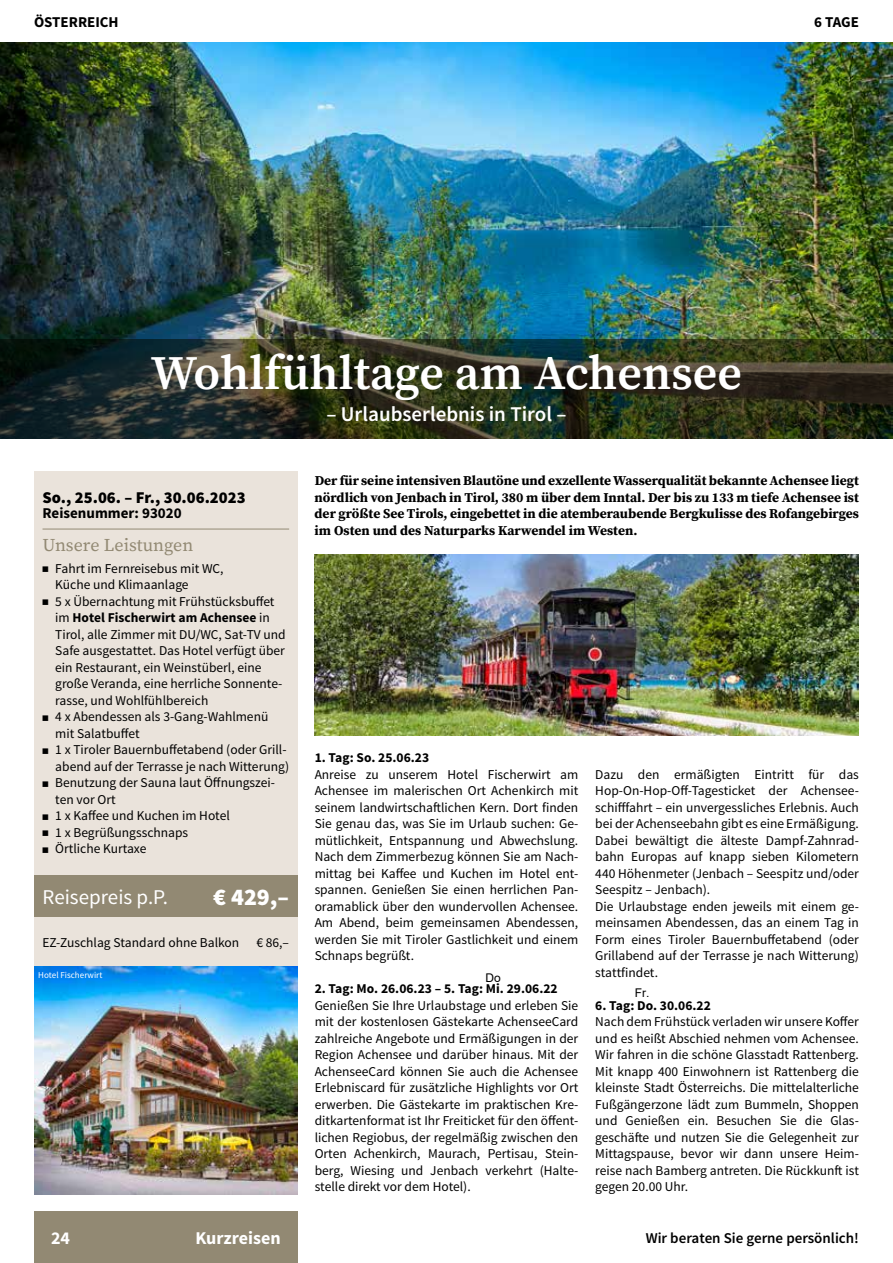
<style>
.page{position:relative;width:893px;height:1263px;background:#fff}
.page>*{position:absolute;margin:0;border:0;box-sizing:border-box;transform-origin:0 0}
.t1{font:600 48px "Source Serif Pro";color:#fff}
.t2{font:900 24px "Source Sans Pro";color:#fff}
.t3{font:600 21px "Source Sans Pro";color:#fff}
.t4{font:21px "Source Sans Pro";color:#fff}
.t5{font:18px "Source Serif Pro";color:#928973}
.t6{font:700 18px "Source Sans Pro";color:#fff}
.t7{font:900 16.5px "Source Sans Pro";color:#000}
.t8{font:700 15px "Source Sans Pro";color:#000}
.t9{font:600 15px "Source Sans Pro";color:#000}
.t10{font:13.5px/16.5px "Source Sans Pro";color:#000;text-align:justify}
.t11{font:700 13.5px/16.5px "Source Serif Pro";color:#000;text-align:justify}
.t12{font:700 13.5px "Source Sans Pro";color:#000}
.t13{font:12px "Arial";color:#000}
.t14{font:9px "Source Sans Pro";color:#fff}
.s1{font-weight:700}
</style>
<div class="page">
<div style="left:34px;top:1212px;width:264px;height:51px;background:#928973"></div>
<div style="left:34px;top:472px;width:264px;height:723px;background:#eae3db"></div>
<img style="left:0;top:43px;width:893px;height:297px">
<img style="left:34px;top:967px;width:264px;height:228px">
<img style="left:315px;top:554px;width:544px;height:182px">
<svg style="left:0;top:340px;width:893px;height:99px;background:#2a3120"></svg>
<div style="left:34px;top:876px;width:264px;height:41px;background:#928973"></div>
<hr style="left:43px;top:529px;width:246px;height:1px;background:#928973">
<p class="t8" style="left:34px;top:12px;width:86px">ÖSTERREICH</p>
<p class="t8" style="left:814px;top:12px;width:46px">6 TAGE</p>
<h1 class="t1" style="left:151px;top:341px;width:593px">Wohlfühltage am Achensee</h1>
<h3 class="t3" style="left:326px;top:401px;width:242px">– Urlaubserlebnis in Tirol –</h3>
<p class="t7" style="left:43px;top:486px;width:205px">So., 25.06. – Fr., 30.06.2023</p>
<p class="t8" style="left:43px;top:504px;width:141px">Reisenummer: 93020</p>
<h3 class="t5" style="left:43px;top:533px;width:152px">Unsere Leistungen</h3>
<p class="t10" style="left:55px;top:560px;width:235px;text-align:left">Fahrt im Fernreisebus mit WC,<br>Küche und Klimaanlage<br>5 x Übernachtung mit Frühstücksbuffet im <span class="s1">Hotel Fischerwirt am Achensee</span> in<br>Tirol, alle Zimmer mit DU/WC, Sat-TV und<br>Safe ausgestattet. Das Hotel verfügt über ein Restaurant, ein Weinstüberl, eine große Veranda, eine herrliche Sonnente&shy;rasse, und Wohlfühlbereich<br>4 x Abendessen als 3-Gang-Wahlmenü mit Salatbuffet<br>1 x Tiroler Bauernbuffetabend (oder Grill&shy;abend auf der Terrasse je nach Witterung)<br>Benutzung der Sauna laut Öffnungszei&shy;ten vor Ort<br>1 x Kaffee und Kuchen im Hotel<br>1 x Begrüßungsschnaps<br>Örtliche Kurtaxe</p>
<h3 class="t4" style="left:43px;top:884px;width:127px">Reisepreis p.P.</h3>
<h2 class="t2" style="left:213px;top:882px;width:78px">€ 429,–</h2>
<p class="t10" style="left:42px;top:934px;width:198px">EZ-Zuschlag Standard ohne Balkon</p>
<p class="t10" style="left:256px;top:934px;width:34px">€ 86,–</p>
<p class="t14" style="left:38px;top:969px;width:66px">Hotel Fischerwirt</p>
<h3 class="t6" style="left:51px;top:1227px;width:21px">24</h3>
<h3 class="t6" style="left:195px;top:1227px;width:87px">Kurzreisen</h3>
<p class="t11" style="left:315px;top:472px;width:546px">Der für seine intensiven Blautöne und exzellenteWasserqualität bekannte Achensee liegt nördlich von Jenbach in Tirol, 380 m über dem Inntal. Der bis zu 133 m tiefe Achensee ist der größte See Tirols, eingebettet in die atemberaubende Bergkulisse des Rofangebirges im Osten und des Naturparks Karwendel im Westen.</p>
<p class="t12" style="left:315px;top:749px;width:116px">1. Tag: So. 25.06.23</p>
<p class="t10" style="left:315px;top:766px;width:265px">Anreise zu unserem Hotel Fischerwirt am Achensee im malerischen Ort Achenkirch mit seinem landwirtschaftlichen Kern. Dort finden Sie genau das, was Sie im Urlaub suchen: Ge&shy;mütlichkeit, Entspannung und Abwechslung.<br>Nach dem Zimmerbezug können Sie am Nach&shy;mittag bei Kaffee und Kuchen im Hotel ent&shy;spannen. Genießen Sie einen herrlichen Pan&shy;oramablick über den wundervollen Achensee.<br>Am Abend, beim gemeinsamen Abendessen, werden Sie mit Tiroler Gastlichkeit und einem Schnaps begrüßt.</p>
<p class="t12" style="left:315px;top:980px;width:244px">2. Tag: Mo. 26.06.23 – 5. Tag: Mi. 29.06.22</p>
<p class="t10" style="left:315px;top:997px;width:265px">Genießen Sie Ihre Urlaubstage und erleben Sie mit der kostenlosen Gästekarte AchenseeCard zahlreiche Angebote und Ermäßigungen in der Region Achensee und darüber hinaus. Mit der AchenseeCard können Sie auch die Achensee Erlebniscard für zusätzliche Highlights vor Ort erwerben. Die Gästekarte im praktischen Kre&shy;ditkartenformat ist Ihr Freiticket für den öffent&shy;lichen Regiobus, der regelmäßig zwischen den Orten Achenkirch, Maurach, Pertisau, Stein&shy;berg, Wiesing und Jenbach verkehrt (Halte&shy;stelle direkt vor dem Hotel).</p>
<p class="t13" style="left:486px;top:969px;width:17px">Do</p>
<p class="t10" style="left:595px;top:766px;width:265px;text-align:left">Dazu den ermäßigten Eintritt für das Hop-On-Hop-Off-Tagesticket der Achensee&shy;schifffahrt – ein unvergessliches Erlebnis. Auch bei der Achenseebahn gibt es eine Ermäßigung.<br>Dabei bewältigt die älteste Dampf-Zahnrad&shy;bahn Europas auf knapp sieben Kilometern 440 Höhenmeter (Jenbach – Seespitz und/oder Seespitz – Jenbach).<br>Die Urlaubstage enden jeweils mit einem ge&shy;meinsamen Abendessen, das an einem Tag in Form eines Tiroler Bauernbuffetabend (oder Grillabend auf der Terrasse je nach Witterung) stattfindet.</p>
<p class="t12" style="left:595px;top:996px;width:117px">6. Tag: Do. 30.06.22</p>
<p class="t10" style="left:595px;top:1014px;width:265px">Nach dem Frühstück verladen wir unsere Koffer und es heißt Abschied nehmen vom Achensee.<br>Wir fahren in die schöne Glasstadt Rattenberg.<br>Mit knapp 400 Einwohnern ist Rattenberg die kleinste Stadt Österreichs. Die mittelalterliche Fußgängerzone lädt zum Bummeln, Shoppen und Genießen ein. Besuchen Sie die Glas&shy;geschäfte und nutzen Sie die Gelegenheit zur Mittagspause, bevor wir dann unsere Heim&shy;reise nach Bamberg antreten. Die Rückkunft ist gegen 20.00 Uhr.</p>
<p class="t13" style="left:635px;top:984px;width:16px">Fr.</p>
<p class="t9" style="left:646px;top:1229px;width:215px">Wir beraten Sie gerne persönlich!</p>
</div>
